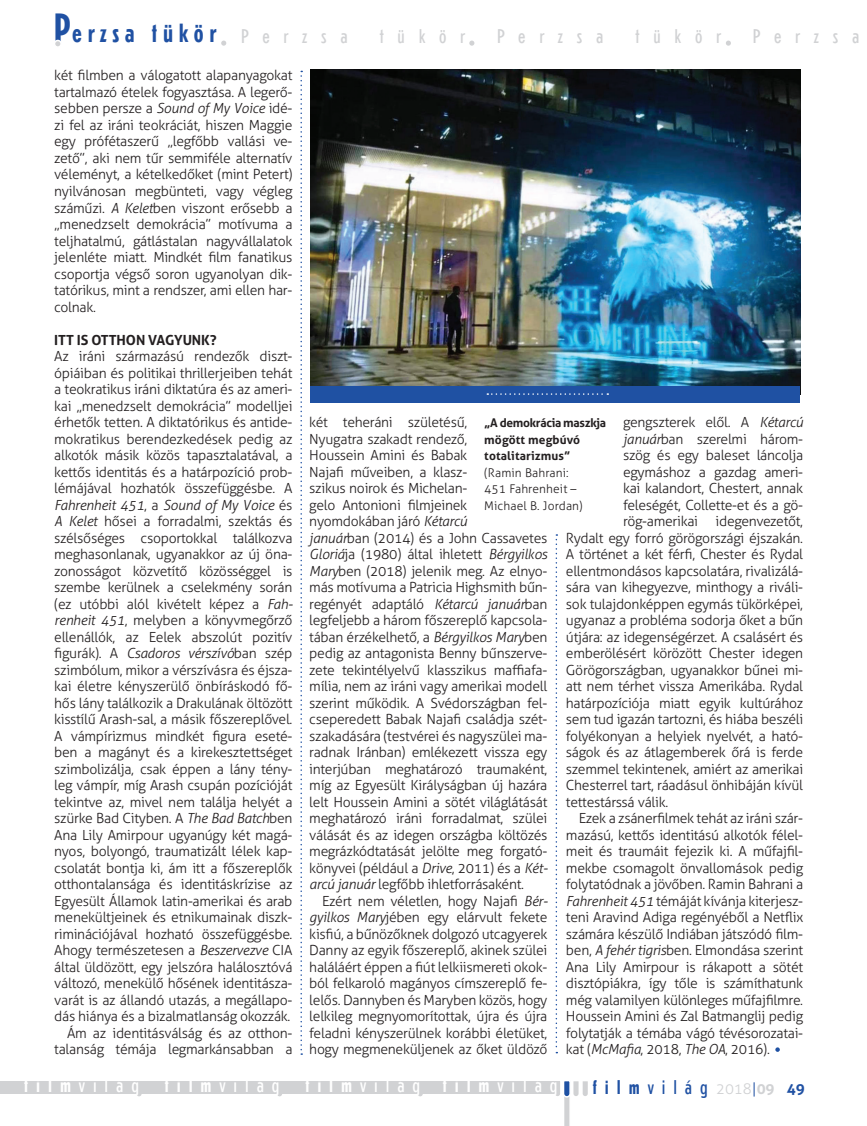
<style>
.page{position:relative;width:867px;height:1126px;background:#fff}
.page>*{position:absolute;margin:0;border:0;box-sizing:border-box;transform-origin:0 0}
.t1{font:700 condensed 42px "Erbar LT";color:#2051a3}
.t2{font:700 condensed 26.1px "Erbar LT";letter-spacing:.22em;color:#2051a3}
.t3{font:300 condensed 19.8px "Erbar LT";letter-spacing:.4em;color:#fff}
.t4{font:300 condensed 19.8px "Erbar LT";letter-spacing:.7em;color:#d1d2d4}
.t5{font:300 condensed 19.8px "Erbar LT";letter-spacing:.4em;color:#2051a3}
.t6{font:700 15px "Aller";color:#2051a3}
.új_Filmvilág{font:300 13.95px/16.5px "Aller";letter-spacing:-.02em;color:#231f20;text-align:justify}
.új_Filmvilág-2{font:700 13.95px "Aller";letter-spacing:-.005em;color:#231f20}
.t7{font:700 12px/16.5px "Aller";letter-spacing:.01em;color:#231f20}
.t8{font:300 12px "Aller";letter-spacing:.01em;color:#231f20}
.s1{font-weight:300;font-size:19.8px;color:#d1d2d4}
.s2{font-style:italic}
.s3{font-weight:700}
.s4{font-family:"Aller";font-stretch:normal;font-size:15px;color:#d1d2d4}
.s5{font-family:"Aller";font-stretch:normal;font-size:15px}
.s6{font-family:"Aller";font-weight:700;font-stretch:normal;font-size:15px;color:#d1d2d4}
</style>
<div class="page">
<svg style="left:418px;top:1093px;width:5px;height:3px"></svg>
<svg style="left:136px;top:1093px;width:6px;height:3px"></svg>
<svg style="left:221px;top:41px;width:5px;height:5px"></svg>
<svg style="left:469px;top:41px;width:5px;height:5px"></svg>
<svg style="left:726px;top:41px;width:5px;height:5px"></svg>
<div style="left:0;top:1081px;width:560px;height:12px;background:#d1d2d4"></div>
<svg style="left:555px;top:1081px;width:33px;height:45px"></svg>
<svg style="left:277px;top:1093px;width:5px;height:3px"></svg>
<div style="left:55px;top:40px;width:6px;height:7px;background:#d1d2d4;border-radius:50%"></div>
<div style="left:54px;top:40px;width:8px;height:8px;border:2px solid #fff;border-radius:50%"></div>
<svg style="left:556px;top:534px;width:1px;height:519px"></svg>
<svg style="left:300px;top:71px;width:2px;height:984px"></svg>
<img style="left:310px;top:69px;width:490px;height:317px">
<div style="left:310px;top:386px;width:490px;height:16px;background:#1f51a3"></div>
<svg style="left:487px;top:393px;width:121px;height:2px"></svg>
<svg style="left:775px;top:1047px;width:5px;height:5px"></svg>
<h1 class="t1" style="left:54px;top:4px;width:19px">P</h1>
<h2 class="t2" style="left:72px;top:18px;width:277px">erzsa tükör <span class="s1">P e r z s a</span></h2>
<h3 class="t4" style="left:380px;top:24px;width:87px">tükör</h3>
<h3 class="t4" style="left:497px;top:24px;width:108px">Perzsa</h3>
<h3 class="t4" style="left:636px;top:24px;width:87px">tükör</h3>
<h3 class="t4" style="left:753px;top:24px;width:108px">Perzsa</h3>
<p class="új_Filmvilág" style="left:54px;top:67px;width:240px">két filmben a válogatott alapanyagokat tartalmazó ételek fogyasztása. A legerő&shy;sebben persze a <span class="s2">Sound of My Voice</span> idé&shy;zi fel az iráni teokráciát, hiszen Maggie egy prófétaszerű „legfőbb vallási ve&shy;zető”, aki nem tűr semmiféle alternatív véleményt, a kételkedőket (mint Petert) nyilvánosan megbünteti, vagy végleg száműzi. <span class="s2">A Kelet</span>ben viszont erősebb a „menedzselt demokrácia” motívuma a teljhatalmú, gátlástalan nagyvállalatok jelenléte miatt. Mindkét film fanatikus csoportja végső soron ugyanolyan dik&shy;tatórikus, mint a rendszer, ami ellen har&shy;colnak.</p>
<p class="új_Filmvilág-2" style="left:54px;top:331px;width:164px">ITT IS OTTHON VAGYUNK?</p>
<p class="új_Filmvilág" style="left:54px;top:348px;width:240px">Az iráni származású rendezők diszt&shy;ópiáiban és politikai thrillerjeiben tehát a teokratikus iráni diktatúra és az ameri&shy;kai „menedzselt demokrácia” modelljei érhetők tetten. A diktatórikus és antide&shy;mokratikus berendezkedések pedig az alkotók másik közös tapasztalatával, a kettős identitás és a határpozíció prob&shy;lémájával hozhatók összefüggésbe. A <span class="s2">Fahrenheit 451</span>, a <span class="s2">Sound of My Voice</span> és <span class="s2">A Kelet</span> hősei a forradalmi, szektás és szélsőséges csoportokkal találkozva meghasonlanak, ugyanakkor az új öna&shy;zonosságot közvetítő közösséggel is szembe kerülnek a cselekmény során (ez utóbbi alól kivételt képez a <span class="s2">Fah&shy;renheit 451</span>, melyben a könyvmegőrző ellenállók, az Eelek abszolút pozitív figurák). A <span class="s2">Csadoros vérszívó</span>ban szép szimbólum, mikor a vérszívásra és éjsza&shy;kai életre kényszerülő önbíráskodó fő&shy;hős lány találkozik a Drakulának öltözött kisstílű Arash-sal, a másik főszereplővel.<br>A vámpírizmus mindkét figura eseté&shy;ben a magányt és a kirekesztettséget szimbolizálja, csak éppen a lány tény&shy;leg vámpír, míg Arash csupán pozícióját tekintve az, mivel nem találja helyét a szürke Bad Cityben. A <span class="s2">The Bad Batch</span>ben Ana Lily Amirpour ugyanúgy két magá&shy;nyos, bolyongó, traumatizált lélek kap&shy;csolatát bontja ki, ám itt a főszereplők otthontalansága és identitáskrízise az Egyesült Államok latin-amerikai és arab menekültjeinek és etnikumainak diszk&shy;riminációjával hozható összefüggésbe.<br>Ahogy természetesen a <span class="s2">Beszervezve</span> CIA által üldözött, egy jelszóra halálosztóvá változó, menekülő hősének identitásza&shy;varát is az állandó utazás, a megállapo&shy;dás hiánya és a bizalmatlanság okozzák.</p>
<p class="új_Filmvilág" style="left:54px;top:1024px;width:240px;text-align:right">Ám az identitásválság és az otthon&shy;talanság témája legmarkánsabban a</p>
<p class="új_Filmvilág" style="left:309px;top:414px;width:240px;text-align:left">két teheráni születésű,<br>Nyugatra szakadt rendező,<br>Houssein Amini és Babak<br>Najafi műveiben, a klas -<br>szikus noirok és Michelan-<br>gelo Antonioni filmjeinek nyomdokában járó <span class="s2">Kétarcú<br>január</span>ban (2014) és a John Cassavetes <span class="s2">Gloriá</span>ja (1980) által ihletett <span class="s2">Bérgyilkos Mary</span>ben (2018) jelenik meg. Az elnyo&shy;más motívuma a Patricia Highsmith bűn&shy;regényét adaptáló <span class="s2">Kétarcú január</span>ban legfeljebb a három főszereplő kapcsola&shy;tában érzékelhető, a <span class="s2">Bérgyilkos Mary</span>ben pedig az antagonista Benny bűnszerve&shy;zete tekintélyelvű klasszikus maffiafa&shy;mília, nem az iráni vagy amerikai modell szerint működik. A Svédországban fel&shy;cseperedett Babak Najafi családja szét&shy;szakadására (testvérei és nagyszülei ma&shy;radnak Iránban) emlékezett vissza egy interjúban meghatározó traumaként, míg az Egyesült Királyságban új hazára lelt Houssein Amini a sötét világlátását meghatározó iráni forradalmat, szülei válását és az idegen országba költözés megrázkódtatását jelölte meg forgató&shy;könyvei (például a <span class="s2">Drive</span>, 2011) és a <span class="s2">Két&shy;arcú január</span> legfőbb ihletforrásaként.</p>
<p class="új_Filmvilág" style="left:309px;top:892px;width:240px;text-indent:13px">Ezért nem véletlen, hogy Najafi <span class="s2">Bér&shy;gyilkos Mary</span>jében egy elárvult fekete kisfiú, a bűnözőknek dolgozó utcagyerek Danny az egyik főszereplő, akinek szülei haláláért éppen a fiút lelkiismereti okok&shy;ból felkaroló magányos címszereplő fe&shy;lelős. Dannyben és Maryben közös, hogy lelkileg megnyomorítottak, újra és újra feladni kényszerülnek korábbi életüket, hogy megmeneküljenek az őket üldöző</p>
<p class="új_Filmvilág" style="left:623px;top:414px;width:182px">gengszterek elől. A <span class="s2">Kétarcú január</span>ban szerelmi három&shy;szög és egy baleset láncolja egymáshoz a gazdag ameri&shy;kai kalandort, Chestert, annak feleségét, Collette-et és a gö&shy;rög-amerikai</p>
<p class="t7" style="left:484px;top:414px;width:123px">„A demokrácia maszkja mögött megbúvó totalitarizmus”</p>
<p class="t8" style="left:484px;top:465px;width:86px">(Ramin Bahrani:</p>
<p class="t8" style="left:484px;top:481px;width:94px">451 Fahrenheit –</p>
<p class="t8" style="left:484px;top:498px;width:100px">Michael B. Jordan)</p>
<p class="új_Filmvilág" style="left:566px;top:513px;width:239px;text-indent:150px">idegenvezetőt, Rydalt egy forró görögországi éjszakán.<br>A történet a két férfi, Chester és Rydal ellentmondásos kapcsolatára, rivalizálá&shy;sára van kihegyezve, minthogy a riváli&shy;sok tulajdonképpen egymás tükörképei, ugyanaz a probléma sodorja őket a bűn útjára: az idegenségérzet. A csalásért és emberölésért körözött Chester idegen Görögországban, ugyanakkor bűnei mi&shy;att nem térhet vissza Amerikába. Rydal határpozíciója miatt egyik kultúrához sem tud igazán tartozni, és hiába beszéli folyékonyan a helyiek nyelvét, a ható&shy;ságok és az átlagemberek őrá is ferde szemmel tekintenek, amiért az amerikai Chesterrel tart, ráadásul önhibáján kívül tettestárssá válik.</p>
<p class="új_Filmvilág" style="left:566px;top:810px;width:239px;text-indent:13px">Ezek a zsánerfilmek tehát az iráni szár&shy;mazású, kettős identitású alkotók félel&shy;meit és traumáit fejezik ki. A műfajfil&shy;mekbe csomagolt önvallomások pedig folytatódnak a jövőben. Ramin Bahrani a <span class="s2">Fahrenheit 451</span> témáját kívánja kiterjesz&shy;teni Aravind Adiga regényéből a Netflix számára készülő Indiában játszódó film&shy;ben, <span class="s2">A fehér tigris</span>ben. Elmondása szerint Ana Lily Amirpour is rákapott a sötét disztópiákra, így tőle is számíthatunk még valamilyen különleges műfajfilmre.<br>Houssein Amini és Zal Batmanglij pedig folytatják a témába vágó tévésorozatai&shy;kat (<span class="s2">McMafia</span>, 2018, <span class="s2">The OA</span>, 2016).</p>
<h3 class="t3" style="left:24px;top:1073px;width:116px"><span class="s3">film</span>világ</h3>
<h3 class="t3" style="left:165px;top:1073px;width:116px"><span class="s3">film</span>világ</h3>
<h3 class="t3" style="left:305px;top:1073px;width:254px"><span class="s3">film</span>világ <span class="s3">film</span>világ</h3>
<h3 class="t5" style="left:593px;top:1075px;width:183px"><span class="s3">film</span>világ <span class="s4">2018</span><span class="s5">|</span><span class="s6">09</span></h3>
<p class="t6" style="left:787px;top:1079px;width:19px">49</p>
</div>
